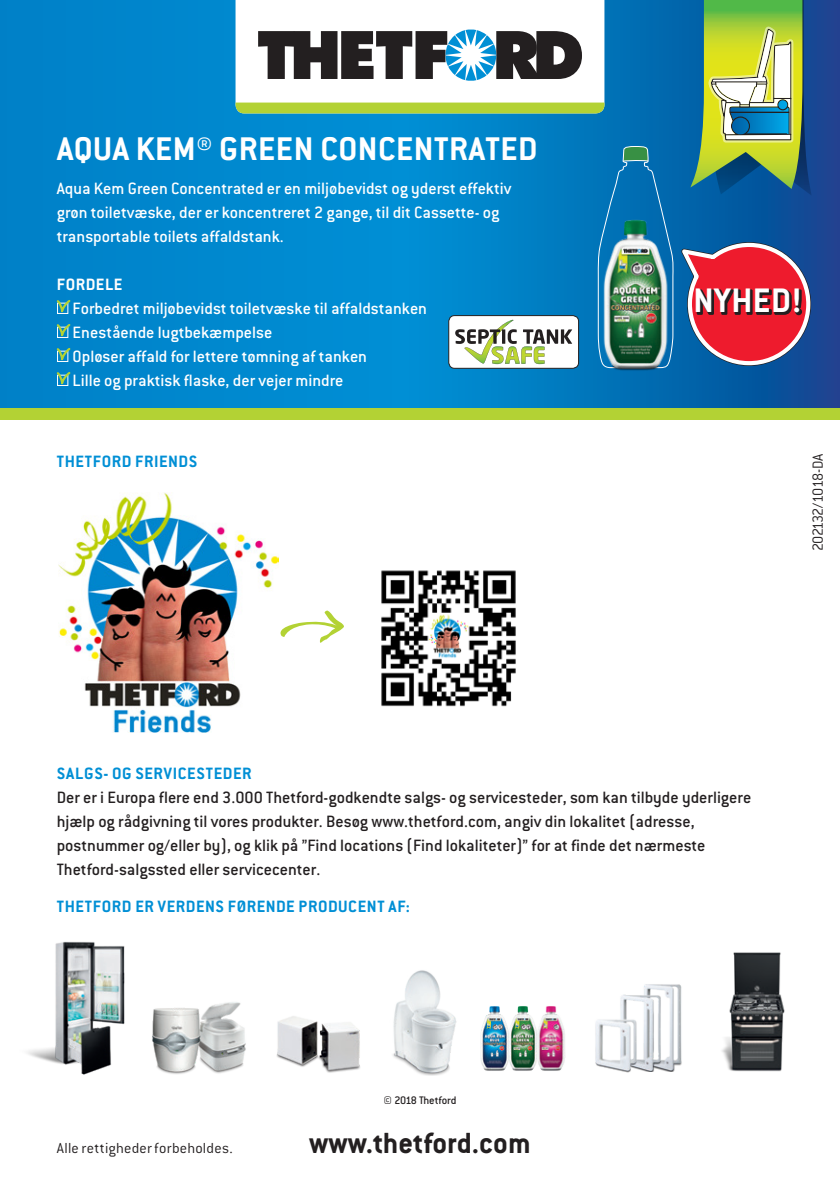
<style>
.page{position:relative;width:840px;height:1191px;background:#fff}
.page>*{position:absolute;margin:0;border:0;box-sizing:border-box;transform-origin:0 0}
.platte_tekst_def{font:700 37.4px "Conduit ITC";letter-spacing:.01em;color:#fff}
.platte_tekst_def-2{font:700 36px "Conduit ITC";letter-spacing:.015em;color:#fff}
.Headings{font:700 32px "Conduit ITC";color:#231f20}
.platte_tekst_def-3{font:500 18px/24px "Conduit ITC";color:#fff}
.platte_tekst_def-4{font:500 18px/24px "Conduit ITC";color:#231f20}
.Kleiner_kopje_blauw{font:700 18px "Conduit ITC";letter-spacing:.03em;color:#008fd5}
.Kleiner_kopje_blauw-2{font:700 18px "Conduit ITC";letter-spacing:.03em;color:#fff}
.t1{font:300 16px "Conduit ITC";letter-spacing:.015em;color:#231f20}
.t2{font:300 16px "Conduit ITC";letter-spacing:-.06em;color:#231f20}
.t3{font:500 12px "Conduit ITC";letter-spacing:-.02em;color:#231f20}
</style>
<div class="page">
<svg style="left:0;top:0;width:839px;height:408px;background:#027dc4"></svg>
<svg style="left:55px;top:298px;width:17px;height:103px;background:#2a96bb"></svg>
<div style="left:601px;top:369px;width:72px;height:22px;background:#006db2"></div>
<div style="left:0;top:408px;width:839px;height:12px;background:#b3d234"></div>
<img style="left:381px;top:570px;width:135px;height:137px">
<img style="left:27px;top:941px;width:98px;height:134px">
<img style="left:644px;top:984px;width:38px;height:87px">
<img style="left:620px;top:992px;width:42px;height:79px">
<img style="left:595px;top:1007px;width:45px;height:66px">
<img style="left:722px;top:952px;width:63px;height:120px">
<img style="left:203px;top:1002px;width:43px;height:72px">
<img style="left:152px;top:1008px;width:51px;height:66px">
<img style="left:393px;top:970px;width:64px;height:105px">
<img style="left:480px;top:1006px;width:28px;height:65px">
<img style="left:537px;top:1006px;width:28px;height:65px">
<img style="left:508px;top:1006px;width:29px;height:65px">
<img style="left:276px;top:1016px;width:84px;height:57px">
<img style="left:58px;top:493px;width:220px;height:239px">
<svg style="left:276px;top:610px;width:68px;height:34px"></svg>
<svg style="left:235px;top:0;width:577px;height:369px"></svg>
<p class="platte_tekst_def-2" style="left:57px;top:127px;width:482px">AQUA KEM® GREEN CONCENTRATED</p>
<p class="platte_tekst_def-3" style="left:57px;top:176px;width:456px">Aqua Kem Green Concentrated er en miljøbevidst og yderst effektiv grøn toiletvæske, der er koncentreret 2 gange, til dit Cassette- og transportable toilets affaldstank.</p>
<p class="Kleiner_kopje_blauw-2" style="left:57px;top:273px;width:67px">FORDELE</p>
<p class="platte_tekst_def-3" style="left:73px;top:296px;width:356px">Forbedret miljøbevidst toiletvæske til affaldstanken</p>
<p class="platte_tekst_def-3" style="left:73px;top:320px;width:201px">Enestående lugtbekæmpelse</p>
<p class="platte_tekst_def-3" style="left:73px;top:344px;width:296px">Opløser affald for lettere tømning af tanken</p>
<p class="platte_tekst_def-3" style="left:73px;top:368px;width:272px">Lille og praktisk flaske, der vejer mindre</p>
<p class="Kleiner_kopje_blauw" style="left:57px;top:451px;width:142px">THETFORD FRIENDS</p>
<p class="platte_tekst_def" style="left:693px;top:278px;width:110px">NYHED!</p>
<p class="t2" style="left:808px;top:551px;width:99px;rotate:-90deg">202132/1018-DA</p>
<p class="Kleiner_kopje_blauw" style="left:57px;top:763px;width:196px">SALGS- OG SERVICESTEDER</p>
<p class="platte_tekst_def-4" style="left:57px;top:785px;width:695px">Der er i Europa flere end 3.000 Thetford-godkendte salgs- og servicesteder, som kan tilbyde yderligere hjælp og rådgivning til vores produkter. Besøg www.thetford.com, angiv din lokalitet (adresse, postnummer og/eller by), og klik på ”Find locations (Find lokaliteter)” for at finde det nærmeste Thetford-salgssted eller servicecenter.</p>
<p class="Kleiner_kopje_blauw" style="left:57px;top:895px;width:354px">THETFORD ER VERDENS FØRENDE PRODUCENT AF:</p>
<p class="t1" style="left:57px;top:1139px;width:177px">Alle rettigheder forbeholdes.</p>
<p class="t3" style="left:383px;top:1093px;width:74px">© 2018 Thetford</p>
<p class="Headings" style="left:309px;top:1123px;width:223px">www.thetford.com</p>
</div>
